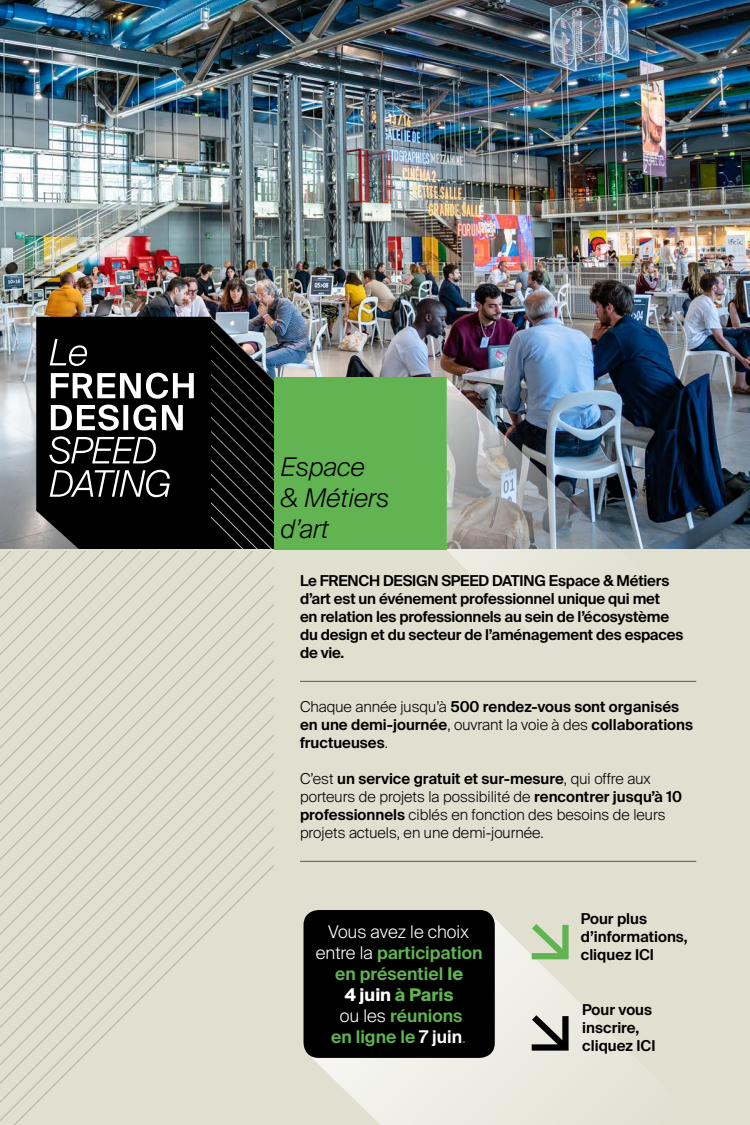
<style>
.page{position:relative;width:750px;height:1125px;background:#fff}
.page>*{position:absolute;margin:0;border:0;box-sizing:border-box;transform-origin:0 0}
.t1{font:italic 300 25.62px/30.8px "Suisse Intl";color:#000}
.t2{font:600 17.5px/21px "Suisse Intl";color:#62b453;text-align:center}
.t3{font:600 15px/18px "Suisse Intl";letter-spacing:-.015em;color:#000}
.t4{font:300 15px/18px "Suisse Intl";color:#000}
.s1{font-weight:300}
.s2{font-weight:600}
.s3{font-weight:300;color:#fff}
.s4{font-weight:700}
.s5{font-weight:700;color:#fff}
.s6{color:#fff}
</style>
<div class="page">
<img style="left:0;top:0;width:750px;height:550px">
<svg style="left:36px;top:317px;width:351px;height:233px;background:#111110"></svg>
<svg style="left:50px;top:470px;width:120px;height:27px"></svg>
<svg style="left:49px;top:405px;width:134px;height:59px"></svg>
<svg style="left:51px;top:373px;width:143px;height:26px"></svg>
<svg style="left:50px;top:339px;width:37px;height:27px"></svg>
<img style="left:212px;top:315px;width:142px;height:235px">
<div style="left:0;top:550px;width:750px;height:575px;background:#e0dfd0"></div>
<svg style="left:310px;top:913px;width:314px;height:212px;fill:#eae9e0"></svg>
<div style="left:274px;top:378px;width:173px;height:172px;background:#62b453"></div>
<img style="left:447px;top:378px;width:303px;height:304px">
<svg style="left:0;top:552px;width:273px;height:572px"></svg>
<hr style="left:300px;top:681px;width:396px;height:1px;background:#666">
<hr style="left:300px;top:861px;width:396px;height:1px;background:#666">
<svg style="left:525px;top:917px;width:49px;height:48px"></svg>
<svg style="left:525px;top:1009px;width:49px;height:47px;background:#aaa9a3"></svg>
<div style="left:304px;top:910px;width:191px;height:148px;background:#000;border-radius:15px"></div>
<h1 class="t1" style="left:280px;top:452px;width:110px">Espace<br>&amp; Métiers d’art</h1>
<p class="t3" style="left:300px;top:572px;width:385px">Le FRENCH DESIGN SPEED DATING Espace &amp; Métiers d’art est un événement professionnel unique qui met<br>en relation les professionnels au sein de l’écosystème du design et du secteur de l’aménagement des espaces de vie.</p>
<p class="t3" style="left:300px;top:698px;width:395px"><span class="s1">Chaque année jusqu’à</span> 500 rendez-vous sont organisés en une demi-journée<span class="s1">, ouvrant la voie à des</span> collaborations fructueuses<span class="s1">.</span></p>
<p class="t4" style="left:300px;top:770px;width:383px">C’est <span class="s2">un service gratuit et sur-mesure</span>, qui offre aux porteurs de projets la possibilité de <span class="s2">rencontrer jusqu’à 10 professionnels</span> ciblés en fonction des besoins de leurs projets actuels, en une demi-journée.</p>
<p class="t2" style="left:316px;top:922px;width:168px"><span class="s3">Vous avez le choix entre la</span> participation en présentiel <span class="s4">le<br></span><span class="s5">4 juin</span> <span class="s4">à Paris<br></span><span class="s3">ou les</span> réunions<br>en ligne le <span class="s6">7 juin</span><span class="s1">.</span></p>
<p class="t3" style="left:581px;top:910px;width:108px">Pour plus d’informations, cliquez ICI</p>
<p class="t3" style="left:582px;top:1001px;width:75px">Pour vous inscrire, cliquez ICI</p>
</div>
